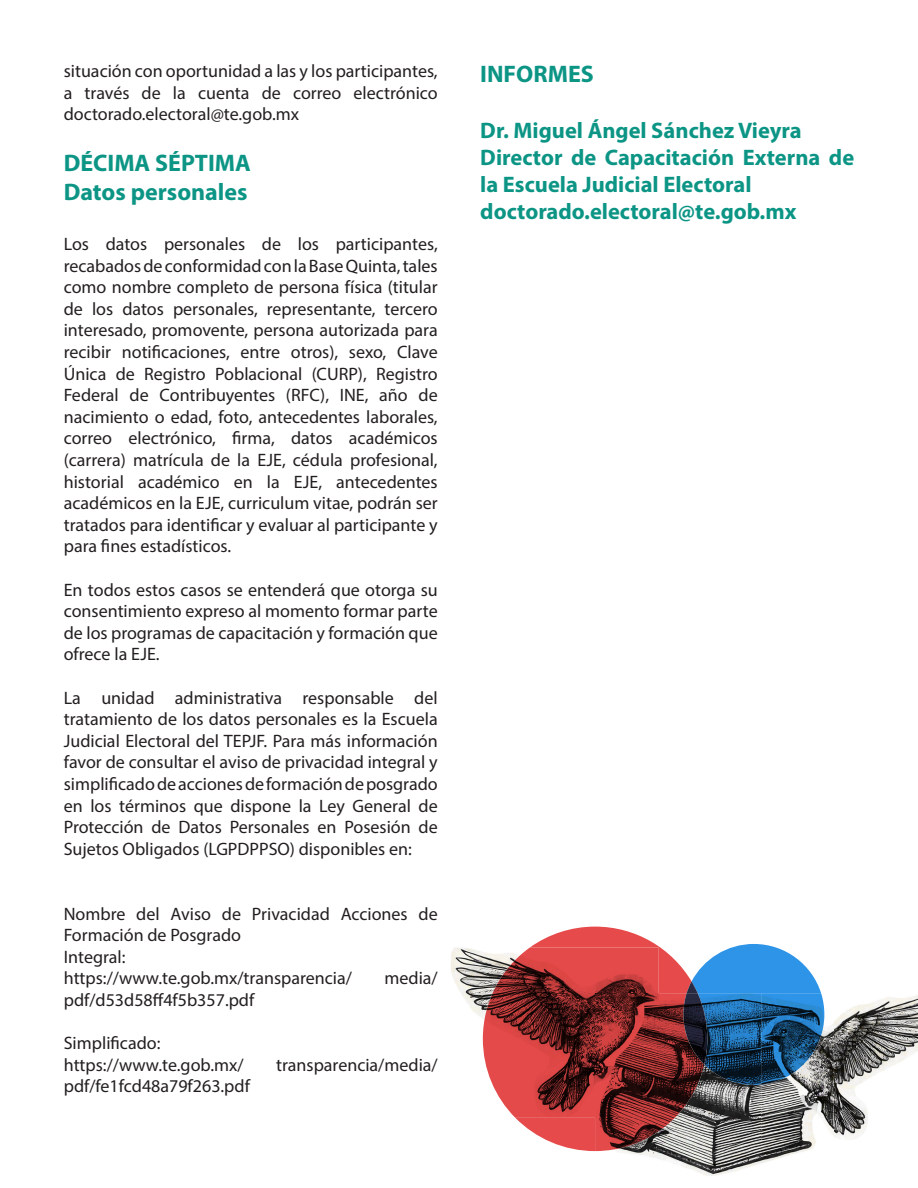
<style>
.page{position:relative;width:918px;height:1188px;background:#fff}
.page>*{position:absolute;margin:0;border:0;box-sizing:border-box;transform-origin:0 0}
.t1{font:700 24px "Myriad Pro";color:#0c9585}
.t2{font:700 22.5px/27px "Myriad Pro";color:#0c9585}
.t3{font:18px/21.6px "Myriad Pro";color:#231f20;text-align:justify}
</style>
<div class="page">
<img style="left:595px;top:1151px;width:209px;height:25px">
<img style="left:451px;top:948px;width:32px;height:96px">
<img style="left:834px;top:995px;width:84px;height:145px">
<img style="left:821px;top:1008px;width:13px;height:128px">
<img style="left:821px;top:993px;width:3px;height:92px">
<img style="left:483px;top:952px;width:32px;height:166px">
<svg style="left:515px;top:927px;width:306px;height:224px;background:#86606c"></svg>
<img style="left:683px;top:993px;width:24px;height:72px">
<p class="t3" style="left:64px;top:60px;width:375px">situación con oportunidad a las y los participantes, a través de la cuenta de correo electrónico doctorado.electoral@te.gob.mx</p>
<p class="t1" style="left:64px;top:147px;width:189px">DÉCIMA SÉPTIMA</p>
<p class="t1" style="left:64px;top:176px;width:185px">Datos personales</p>
<p class="t3" style="left:64px;top:233px;width:375px">Los datos personales de los participantes, recabados de conformidad con la Base Quinta, tales como nombre completo de persona física (titular de los datos personales, representante, tercero interesado, promovente, persona autorizada para recibir notificaciones, entre otros), sexo, Clave Única de Registro Poblacional (CURP), Registro Federal de Contribuyentes (RFC), INE, año de nacimiento o edad, foto, antecedentes laborales, correo electrónico, firma, datos académicos (carrera) matrícula de la EJE, cédula profesional, historial académico en la EJE, antecedentes académicos en la EJE, curriculum vitae, podrán ser tratados para identificar y evaluar al participante y para fines estadísticos.</p>
<p class="t3" style="left:64px;top:579px;width:375px">En todos estos casos se entenderá que otorga su consentimiento expreso al momento formar parte de los programas de capacitación y formación que ofrece la EJE.</p>
<p class="t3" style="left:64px;top:687px;width:376px">La unidad administrativa responsable del tratamiento de los datos personales es la Escuela Judicial Electoral del TEPJF. Para más información favor de consultar el aviso de privacidad integral y simplificado de acciones de formación de posgrado en los términos que dispone la Ley General de Protección de Datos Personales en Posesión de Sujetos Obligados (LGPDPPSO) disponibles en:</p>
<p class="t3" style="left:64px;top:903px;width:375px">Nombre del Aviso de Privacidad Acciones de<br>Formación de Posgrado</p>
<p class="t3" style="left:64px;top:946px;width:63px">Integral:</p>
<p class="t3" style="left:64px;top:967px;width:290px">https://www.te.gob.mx/transparencia/</p>
<p class="t3" style="left:384px;top:967px;width:55px">media/</p>
<p class="t3" style="left:64px;top:989px;width:192px">pdf/d53d58ff4f5b357.pdf</p>
<p class="t3" style="left:64px;top:1032px;width:98px">Simplificado:</p>
<p class="t3" style="left:64px;top:1054px;width:181px">https://www.te.gob.mx/</p>
<p class="t3" style="left:276px;top:1054px;width:163px">transparencia/media/</p>
<p class="t3" style="left:64px;top:1075px;width:188px">pdf/fe1fcd48a79f263.pdf</p>
<p class="t1" style="left:480px;top:58px;width:115px">INFORMES</p>
<p class="t2" style="left:480px;top:116px;width:323px">Dr. Miguel Ángel Sánchez Vieyra</p>
<p class="t2" style="left:480px;top:143px;width:375px">Director de Capacitación Externa de la Escuela Judicial Electoral</p>
<p class="t2" style="left:480px;top:197px;width:318px">doctorado.electoral@te.gob.mx</p>
</div>
